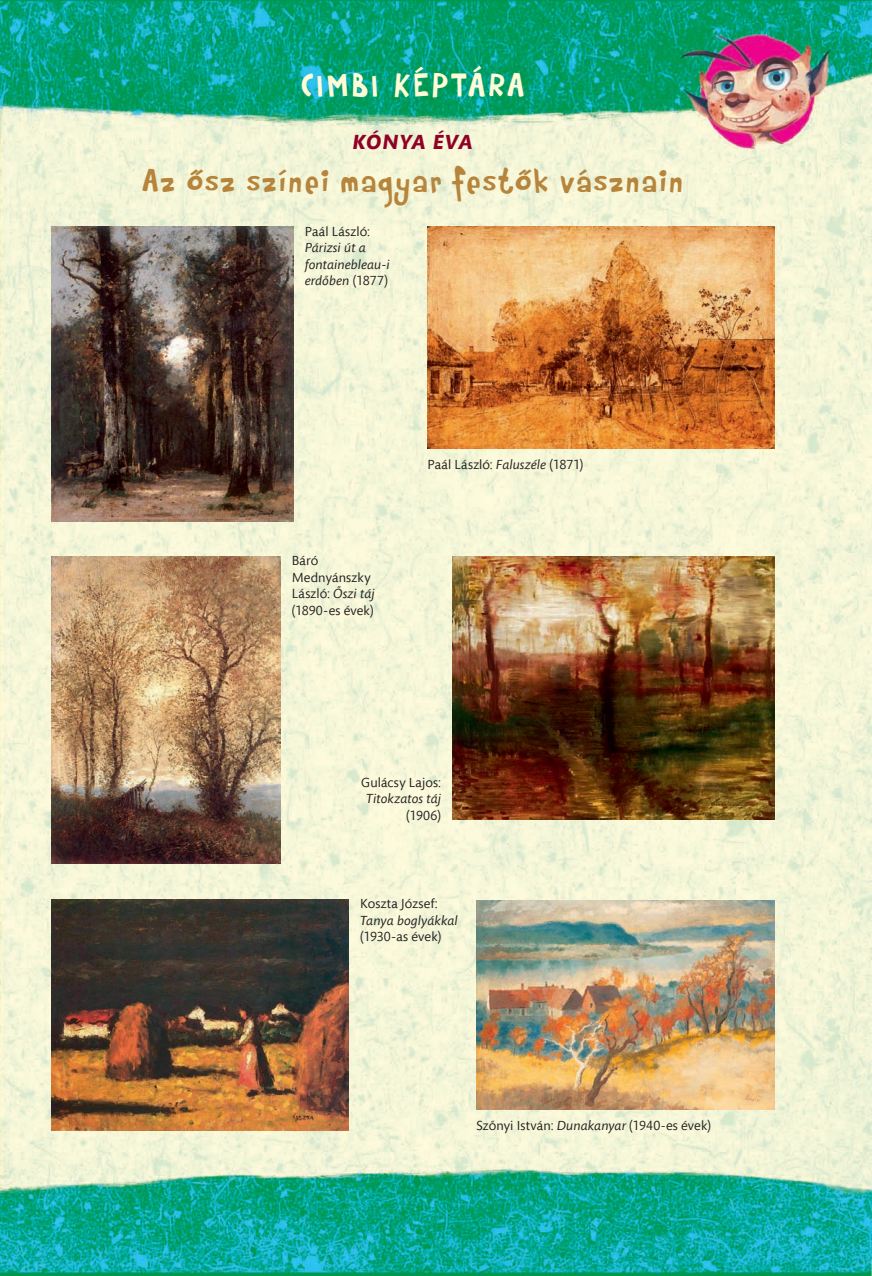
<style>
.page{position:relative;width:872px;height:1276px;background:#fff}
.page>*{position:absolute;margin:0;border:0;box-sizing:border-box;transform-origin:0 0}
.t1{font:36px "Rumpelstiltskin EKE";letter-spacing:.075em;color:#fffbd6}
.t2{font:34.5px "Rumpelstiltskin EKE";letter-spacing:.06em;color:#b6843b}
.t3{font:21px "Mundo Sans Std Bold Italic EKE SC850";letter-spacing:.03em;color:#900126}
.t4{font:13.5px/16.5px "Mundo Sans Std EKE";letter-spacing:.01em;color:#231f20}
.t5{font:13.5px/16.5px "Mundo Sans Std Italic EKE";letter-spacing:.01em;color:#231f20}
.s1{font-family:"Mundo Sans Std EKE"}
.s2{font-family:"Mundo Sans Std Italic EKE"}
</style>
<div class="page">
<img style="left:0;top:0;width:872px;height:1276px">
<img style="left:51px;top:227px;width:242px;height:294px">
<img style="left:427px;top:227px;width:347px;height:222px">
<img style="left:452px;top:556px;width:322px;height:264px">
<img style="left:51px;top:899px;width:298px;height:231px">
<img style="left:476px;top:900px;width:298px;height:209px">
<img style="left:51px;top:556px;width:229px;height:307px">
<h1 class="t1" style="left:301px;top:62px;width:224px">CIMBI KÉPTÁRA</h1>
<h3 class="t3" style="left:352px;top:130px;width:122px">KÓNYA ÉVA</h3>
<h2 class="t2" style="left:142px;top:159px;width:542px">Az ősz színei magyar festők vásznain</h2>
<p class="t4" style="left:305px;top:223px;width:67px">Paál László:</p>
<p class="t5" style="left:305px;top:240px;width:86px">Párizsi út a fontainebleau-i erdőben <span class="s1">(1877)</span></p>
<p class="t4" style="left:292px;top:553px;width:84px">Báró<br>Mednyánszky<br>László: <span class="s2">Őszi táj </span>(1890-es évek)</p>
<p class="t4" style="left:427px;top:457px;width:157px">Paál László: <span class="s2">Faluszéle</span> (1871)</p>
<p class="t4" style="left:361px;top:774px;width:81px">Gulácsy Lajos:</p>
<p class="t5" style="left:366px;top:791px;width:76px">Titokzatos táj</p>
<p class="t4" style="left:406px;top:807px;width:36px">(1906)</p>
<p class="t4" style="left:360px;top:896px;width:79px">Koszta József:</p>
<p class="t5" style="left:360px;top:912px;width:99px">Tanya boglyákkal</p>
<p class="t4" style="left:360px;top:929px;width:83px">(1930-as évek)</p>
<p class="t4" style="left:476px;top:1117px;width:236px">Szőnyi István: <span class="s2">Dunakanyar</span> (1940-es évek)</p>
</div>
